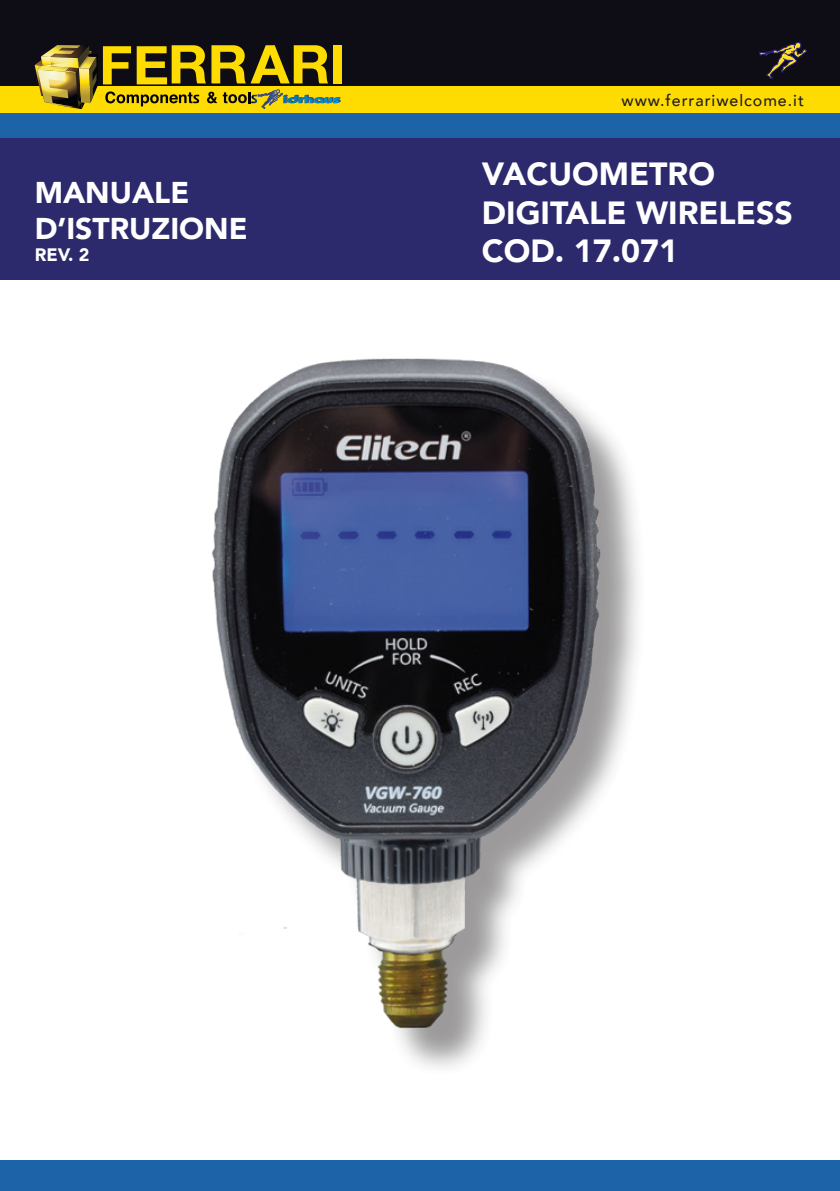
<style>
.page{position:relative;width:840px;height:1191px;background:#fff}
.page>*{position:absolute;margin:0;border:0;box-sizing:border-box;transform-origin:0 0}
.t1{font:900 32px/38.4px "Avenir";color:#fff}
.t2{font:900 30px/36px "Avenir";color:#fff}
.t3{font:900 18px "Avenir";color:#fff}
.t4{font:500 16px "Avenir";letter-spacing:.06em;color:#231f20}
</style>
<div class="page">
<div style="left:0;top:86px;width:839px;height:27px;background:#ffdc01"></div>
<div style="left:0;top:1159px;width:839px;height:32px;background:#1c63a7"></div>
<div style="left:0;top:113px;width:839px;height:27px;background:#1c63a7"></div>
<div style="left:0;top:138px;width:839px;height:141px;background:#2c296d"></div>
<div style="left:0;top:0;width:839px;height:86px;background:#0e0c14"></div>
<div style="left:333px;top:45px;width:9px;height:38px;background:#ffdc01"></div>
<svg style="left:35px;top:45px;width:305px;height:64px"></svg>
<svg style="left:759px;top:42px;width:47px;height:37px"></svg>
<div style="left:220px;top:365px;width:428px;height:711px;background:#231f20;opacity:.45"></div>
<img style="left:211px;top:358px;width:416px;height:718px">
<p class="t2" style="left:35px;top:174px;width:214px">MANUALE<br>D’ISTRUZIONE</p>
<p class="t3" style="left:35px;top:239px;width:56px">REV. 2</p>
<p class="t4" style="left:621px;top:87px;width:184px">www.ferrariwelcome.it</p>
<p class="t1" style="left:481px;top:154px;width:312px">VACUOMETRO<br>DIGITALE WIRELESS<br>COD. 17.071</p>
</div>
